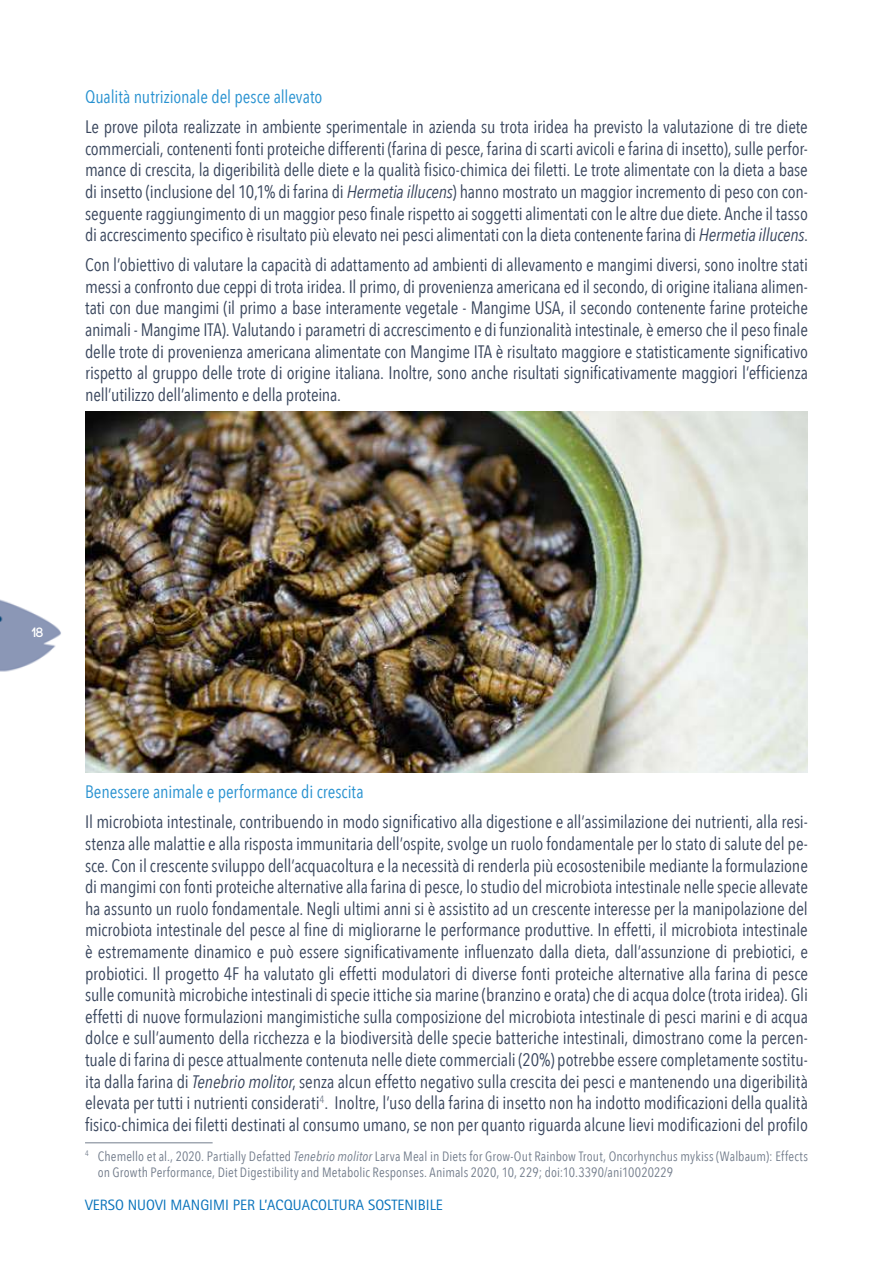
<style>
.page{position:relative;width:893px;height:1263px;background:#fff}
.page>*{position:absolute;margin:0;border:0;box-sizing:border-box;transform-origin:0 0}
.t1{font:18px/21.6px "Avenir Next Condensed";letter-spacing:-.01em;color:#38455c;text-align:justify}
.t2{font:18px "Avenir Next Condensed";letter-spacing:-.005em;color:#2791d0}
.t3{font:15px "Rotis Sans Serif";color:#0973bb}
.t4{font:13.5px/16.2px "Avenir Next Condensed";letter-spacing:.01em;color:#737d8c}
.t5{font:700 13.5px "Code";color:#fff}
.s1{font-style:italic}
</style>
<div class="page">
<img style="left:85px;top:411px;width:723px;height:362px">
<hr style="left:85px;top:1142px;width:128px;height:1px;background:#737d8c">
<p class="t2" style="left:85px;top:81px;width:239px">Qualità nutrizionale del pesce allevato</p>
<p class="t1" style="left:85px;top:115px;width:724px">Le prove pilota realizzate in ambiente sperimentale in azienda su trota iridea ha previsto la valutazione di tre diete commerciali, contenenti fonti proteiche differenti (farina di pesce, farina di scarti avicoli e farina di insetto), sulle perfor&shy;mance di crescita, la digeribilità delle diete e la qualità fisico-chimica dei filetti. Le trote alimentate con la dieta a base di insetto (inclusione del 10,1% di farina di <span class="s1">Hermetia illucens</span>) hanno mostrato un maggior incremento di peso con con&shy;seguente raggiungimento di un maggior peso finale rispetto ai soggetti alimentati con le altre due diete. Anche il tasso di accrescimento specifico è risultato più elevato nei pesci alimentati con la dieta contenente farina di <span class="s1">Hermetia illucens</span>.</p>
<p class="t1" style="left:85px;top:253px;width:724px">Con l’obiettivo di valutare la capacità di adattamento ad ambienti di allevamento e mangimi diversi, sono inoltre stati messi a confronto due ceppi di trota iridea. Il primo, di provenienza americana ed il secondo, di origine italiana alimen&shy;tati con due mangimi (il primo a base interamente vegetale - Mangime USA, il secondo contenente farine proteiche animali - Mangime ITA). Valutando i parametri di accrescimento e di funzionalità intestinale, è emerso che il peso finale delle trote di provenienza americana alimentate con Mangime ITA è risultato maggiore e statisticamente significativo rispetto al gruppo delle trote di origine italiana. Inoltre, sono anche risultati significativamente maggiori l’efficienza nell’utilizzo dell’alimento e della proteina.</p>
<p class="t5" style="left:33px;top:625px;width:12px">18</p>
<p class="t2" style="left:85px;top:776px;width:280px">Benessere animale e performance di crescita</p>
<p class="t1" style="left:85px;top:810px;width:724px">Il microbiota intestinale, contribuendo in modo significativo alla digestione e all’assimilazione dei nutrienti, alla resi&shy;stenza alle malattie e alla risposta immunitaria dell’ospite, svolge un ruolo fondamentale per lo stato di salute del pe&shy;sce. Con il crescente sviluppo dell’acquacoltura e la necessità di renderla più ecosostenibile mediante la formulazione di mangimi con fonti proteiche alternative alla farina di pesce, lo studio del microbiota intestinale nelle specie allevate ha assunto un ruolo fondamentale. Negli ultimi anni si è assistito ad un crescente interesse per la manipolazione del microbiota intestinale del pesce al fine di migliorarne le performance produttive. In effetti, il microbiota intestinale è estremamente dinamico e può essere significativamente influenzato dalla dieta, dall’assunzione di prebiotici, e probiotici. Il progetto 4F ha valutato gli effetti modulatori di diverse fonti proteiche alternative alla farina di pesce sulle comunità microbiche intestinali di specie ittiche sia marine (branzino e orata) che di acqua dolce (trota iridea). Gli effetti di nuove formulazioni mangimistiche sulla composizione del microbiota intestinale di pesci marini e di acqua dolce e sull’aumento della ricchezza e la biodiversità delle specie batteriche intestinali, dimostrano come la percen&shy;tuale di farina di pesce attualmente contenuta nelle diete commerciali (20%) potrebbe essere completamente sostitu&shy;ita dalla farina di <span class="s1">Tenebrio molitor</span>, senza alcun effetto negativo sulla crescita dei pesci e mantenendo una digeribilità elevata per tutti i nutrienti considerati<sup>4</sup>. Inoltre, l’uso della farina di insetto non ha indotto modificazioni della qualità fisico-chimica dei filetti destinati al consumo umano, se non per quanto riguarda alcune lievi modificazioni del profilo</p>
<p class="t4" style="left:98px;top:1147px;width:712px;text-indent:-13px"><sup>4</sup> Chemello et al., 2020. Partially Defatted <span class="s1">Tenebrio molitor</span> Larva Meal in Diets for Grow-Out Rainbow Trout, Oncorhynchus mykiss (Walbaum): Effects on Growth Performance, Diet Digestibility and Metabolic Responses. Animals 2020, 10, 229; doi:10.3390/ani10020229</p>
<p class="t3" style="left:85px;top:1196px;width:359px">VERSO NUOVI MANGIMI PER L’ACQUACOLTURA SOSTENIBILE</p>
</div>
